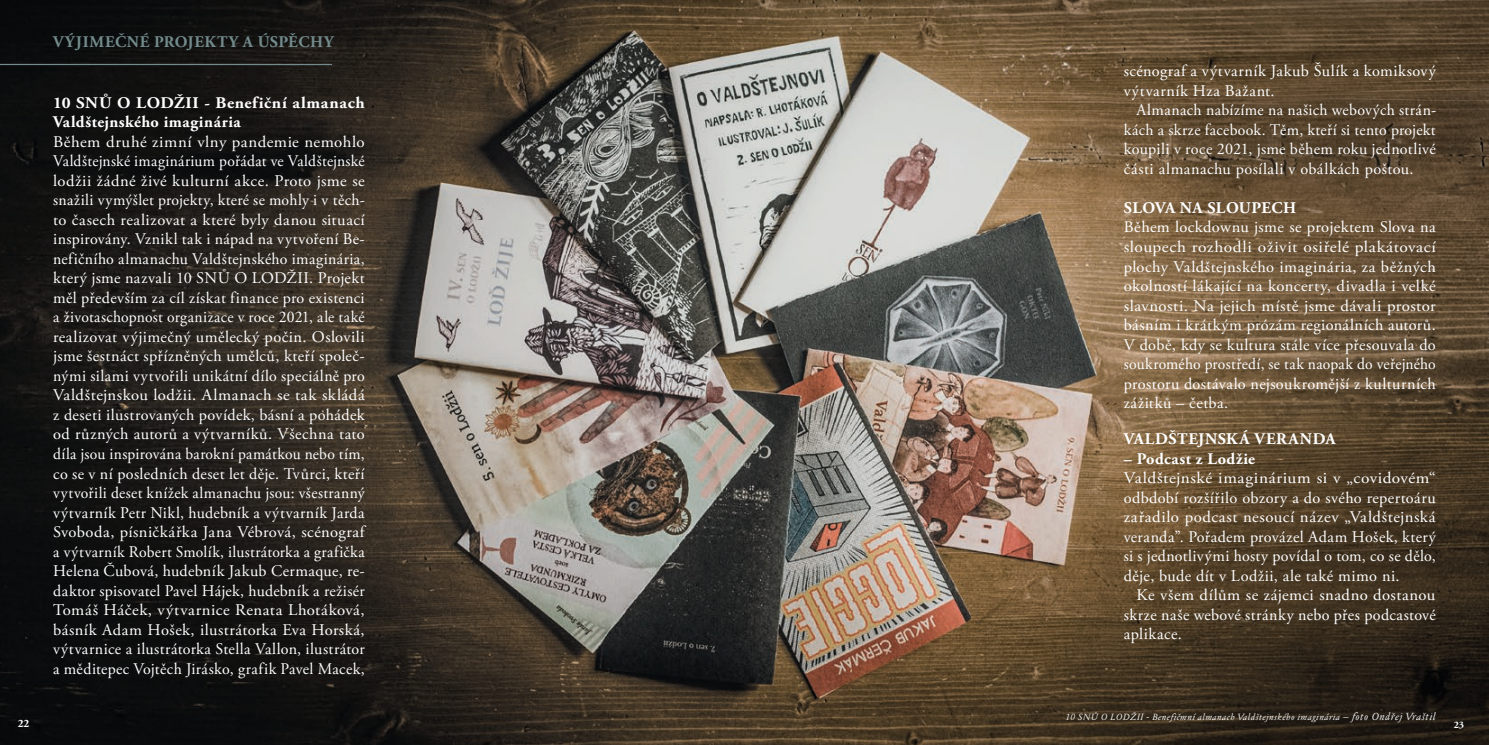
<style>
.page{position:relative;width:1489px;height:745px;background:#fff}
.page>*{position:absolute;margin:0;border:0;box-sizing:border-box;transform-origin:0 0}
.t1{font:16.25px/19.5px "Adobe Garamond Pro";letter-spacing:.025em;color:#fff;text-align:justify;scale:1.04 1}
.t2{font:16.25px/19.5px "Adobe Garamond Pro";letter-spacing:.025em;color:#fff;text-align:justify}
.t3{font:16.25px/19.5px "Adobe Garamond Pro";letter-spacing:.025em;color:#fff;text-align:justify;scale:1.06 1}
.t4{font:700 16.25px/19.5px "Adobe Garamond Pro";letter-spacing:.035em;color:#fff;scale:1.05 1}
.t5{font:700 16.25px "Adobe Garamond Pro";letter-spacing:.035em;color:#fff}
.t6{font:700 16.25px "Adobe Garamond Pro";letter-spacing:.035em;color:#738b8c}
.t7{font:700 11.25px "Adobe Garamond Pro";color:#fff}
.t8{font:700 10px "Adobe Garamond Pro";color:#fff}
.t9{font:italic 8.75px "Jannon Text CE";letter-spacing:.05em;color:#fff}
.s1{font-size:10px}
</style>
<div class="page">
<img style="left:1440px;top:0;width:48px;height:744px">
<img style="left:0;top:0;width:1440px;height:744px">
<hr style="left:0;top:64px;width:332px;height:1px;background:#738b8c">
<p class="t6" style="left:53px;top:32px;width:282px">VÝJIMEČNÉ PROJEKTY A ÚSPĚCHY</p>
<p class="t4" style="left:53px;top:93px;width:298px">10 SNŮ O LODŽII - Benefiční almanach<br>Valdštejnského imaginária</p>
<p class="t1" style="left:53px;top:132px;width:301px">Během druhé zimní vlny pandemie nemohlo Valdštejnské imaginárium pořádat ve Valdštejnské lodžii žádné živé kulturní akce. Proto jsme se snažili vymýšlet projekty, které se mohly i v těch&shy;to časech realizovat a které byly danou situací inspirovány. Vznikl tak i nápad na vytvoření Be&shy;nefičního almanachu Valdštejnského imaginária, který jsme nazvali 10 SNŮ O LODŽII. Projekt měl především za cíl získat finance pro existenci a životaschopnost organizace v roce 2021, ale také realizovat výjimečný umělecký počin. Oslovili jsme šestnáct spřízněných umělců, kteří společ&shy;nými silami vytvořili unikátní dílo speciálně pro Valdštejnskou lodžii. Almanach se tak skládá z deseti ilustrovaných povídek, básní a pohádek od různých autorů a výtvarníků. Všechna tato díla jsou inspirována barokní památkou nebo tím, co se v ní posledních deset let děje. Tvůrci, kteří vytvořili deset knížek almanachu jsou: všestranný výtvarník Petr Nikl, hudebník a výtvarník Jarda Svoboda, písničkářka Jana Vébrová, scénograf a výtvarník Robert Smolík, ilustrátorka a grafička Helena Čubová, hudebník Jakub Cermaque, re&shy;daktor spisovatel Pavel Hájek, hudebník a režisér Tomáš Háček, výtvarnice Renata Lhotáková, básník Adam Hošek, ilustrátorka Eva Horská, výtvarnice a ilustrátorka Stella Vallon, ilustrátor a měditepec Vojtěch Jirásko, grafik Pavel Macek,</p>
<p class="t2" style="left:1123px;top:62px;width:313px">scénograf a výtvarník Jakub Šulík a komiksový výtvarník Hza Bažant.</p>
<p class="t2" style="left:1123px;top:101px;width:314px;text-indent:12px">Almanach nabízíme na našich webových strán&shy;kách a skrze facebook. Těm, kteří si tento projekt koupili v roce 2021, jsme během roku jednotlivé části almanachu posílali v obálkách poštou.</p>
<p class="t5" style="left:1123px;top:198px;width:174px">SLOVA NA SLOUPECH</p>
<p class="t2" style="left:1123px;top:218px;width:313px">Během lockdownu jsme se projektem Slova na sloupech rozhodli oživit osiřelé plakátovací plochy Valdštejnského imaginária, za běžných okolností lákající na koncerty, divadla i velké slavnosti. Na jejich místě jsme dávali prostor básním i krátkým prózám regionálních autorů.<br>V době, kdy se kultura stále více přesouvala do soukromého prostředí, se tak naopak do veřejného prostoru dostávalo nejsoukromější z kulturních zážitků – četba.</p>
<p class="t5" style="left:1123px;top:429px;width:213px">VALDŠTEJNSKÁ VERANDA</p>
<p class="t5" style="left:1123px;top:449px;width:133px">– Podcast z Lodžie</p>
<p class="t3" style="left:1123px;top:468px;width:296px">Valdštejnské imaginárium si v „covidovém“ odbdobí rozšířilo obzory a do svého repertoáru zařadilo podcast nesoucí název „Valdštejnská veranda”. Pořadem provázel Adam Hošek, který si s jednotlivými hosty povídal o tom, co se dělo, děje, bude dít v Lodžii, ale také mimo ni.</p>
<p class="t2" style="left:1123px;top:585px;width:313px;text-indent:13px">Ke všem dílům se zájemci snadno dostanou skrze naše webové stránky nebo přes podcastové aplikace.</p>
<p class="t9" style="left:1065px;top:711px;width:371px">10 SNŮ O LODŽII - Benefičmní almanach Valdštejnského imaginária <span class="s1">– foto Ondřej Vraštil</span></p>
<p class="t7" style="left:18px;top:716px;width:13px">22</p>
<p class="t8" style="left:1453px;top:718px;width:12px">23</p>
</div>
